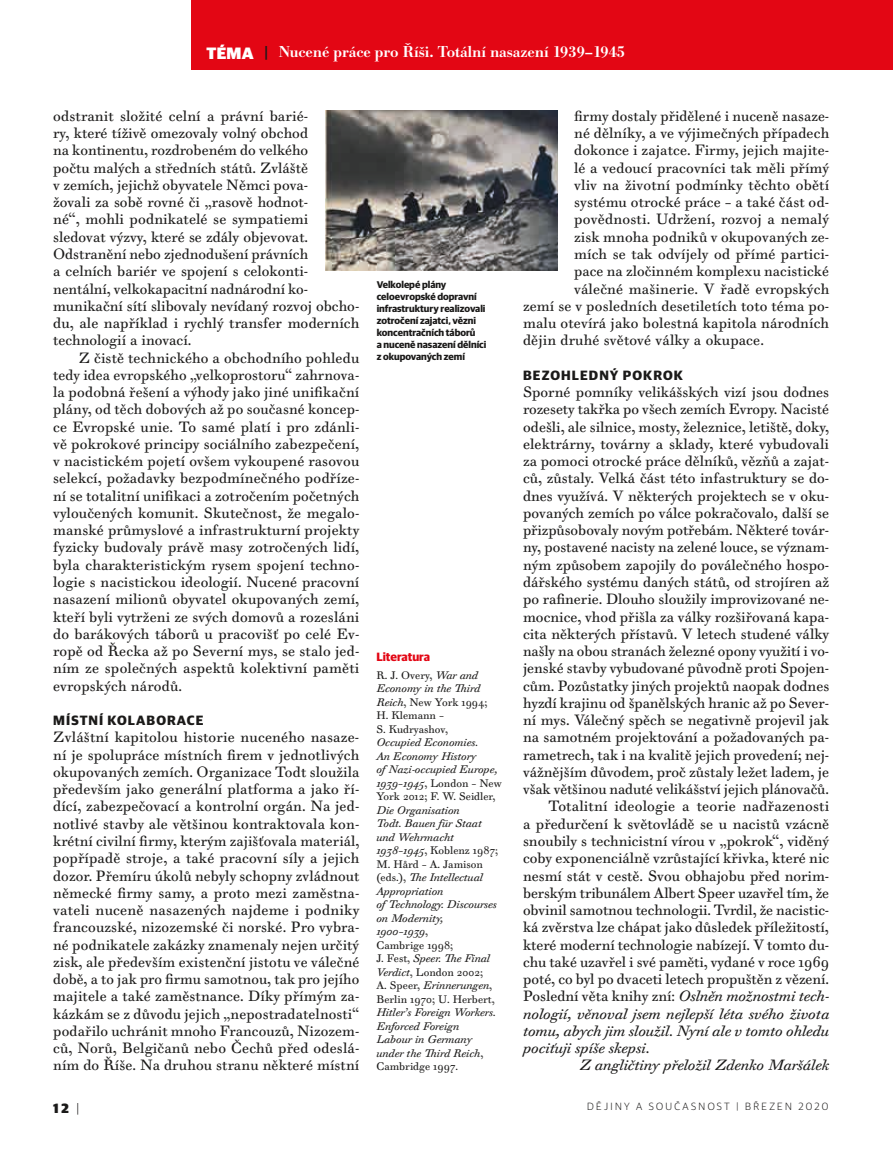
<style>
.page{position:relative;width:893px;height:1149px;background:#fff}
.page>*{position:absolute;margin:0;border:0;box-sizing:border-box;transform-origin:0 0}
.t1{font:16.5px "Bodoni Antiqua TOT Dem Bol";color:#fff}
.Základ_bez_odr{font:14.25px/17.2px "Walbaum Text Pro";letter-spacing:.005em;color:#1b1a19;text-align:justify}
.t2{font:italic 14.25px "Walbaum Text Pro";color:#1b1a19}
.Mezititulek{font:700 13.5px "Guardian Sans";letter-spacing:.08em;color:#1b1a19}
.t3{font:900 13.5px "Guardian Sans";color:#1b1a19}
.Literatura_-_nadpis{font:700 12px "Guardian Sans";color:#e30614}
.Literatura__medailon{font:italic 10.5px/13.5px "Walbaum Text Pro";color:#1b1a19}
.t4{font:300 10.5px "Guardian Sans";letter-spacing:.22em;color:#1b1a19}
.popiska{font:700 9.75px/12px "Guardian Sans";color:#1b1a19}
.s1{font-family:"Guardian Sans";font-weight:900}
.s2{color:#1b1a19}
.s3{font-style:normal}
.s4{font-style:italic}
.s5{font-weight:300}
</style>
<div class="page">
<img style="left:325px;top:110px;width:232px;height:160px">
<div style="left:191px;top:0;width:702px;height:69px;background:#e30614"></div>
<p class="t1" style="left:206px;top:43px;width:420px"><span class="s1">TÉMA</span> <span class="s2">|</span> Nucené práce pro Říši. Totální nasazení 1939–1945</p>
<p class="Základ_bez_odr" style="left:53px;top:108px;width:308px;text-align:left">odstranit složité celní a právní barié-<br>ry, které tíživě omezovaly volný obchod<br>na kontinentu, rozdrobeném do velkého<br>počtu malých a středních států. Zvláště<br>v zemích, jejichž obyvatele Němci pova-<br>žovali za sobě rovné či „rasově hodnot-<br>né“, mohli podnikatelé se sympatiemi sledovat výzvy, které se zdály objevovat.<br>Odstranění nebo zjednodušení právních<br>a celních bariér ve spojení s celokonti&shy;nentální, velkokapacitní nadnárodní ko&shy;munikační sítí slibovaly nevídaný rozvoj obcho&shy;du, ale například i rychlý transfer moderních technologií a inovací.</p>
<p class="Základ_bez_odr" style="left:53px;top:349px;width:308px;text-indent:26px">Z čistě technického a obchodního pohledu tedy idea evropského „velkoprostoru“ zahrnova&shy;la podobná řešení a výhody jako jiné unifikační plány, od těch dobových až po současné koncep&shy;ce Evropské unie. To samé platí i pro zdánli&shy;vě pokrokové principy sociálního zabezpečení, v nacistickém pojetí ovšem vykoupené rasovou selekcí, požadavky bezpodmínečného podříze&shy;ní se totalitní unifikaci a zotročením početných vyloučených komunit. Skutečnost, že megalo&shy;manské průmyslové a infrastrukturní projekty fyzicky budovaly právě masy zotročených lidí, byla charakteristickým rysem spojení techno&shy;logie s nacistickou ideologií. Nucené pracovní nasazení milionů obyvatel okupovaných zemí, kteří byli vytrženi ze svých domovů a rozesláni do barákových táborů u pracovišť po celé Ev&shy;ropě od Řecka až po Severní mys, se stalo jed&shy;ním ze společných aspektů kolektivní paměti evropských národů.</p>
<p class="Mezititulek" style="left:53px;top:710px;width:152px">MÍSTNÍ KOLABORACE</p>
<p class="Základ_bez_odr" style="left:53px;top:729px;width:308px">Zvláštní kapitolou historie nuceného nasaze&shy;ní je spolupráce místních firem v jednotlivých okupovaných zemích. Organizace Todt sloužila především jako generální platforma a jako ří&shy;dící, zabezpečovací a kontrolní orgán. Na jed&shy;notlivé stavby ale většinou kontraktovala kon&shy;krétní civilní firmy, kterým zajišťovala materiál, popřípadě stroje, a také pracovní síly a jejich dozor. Přemíru úkolů nebyly schopny zvládnout německé firmy samy, a proto mezi zaměstna&shy;vateli nuceně nasazených najdeme i podniky francouzské, nizozemské či norské. Pro vybra&shy;né podnikatele zakázky znamenaly nejen určitý zisk, ale především existenční jistotu ve válečné době, a to jak pro firmu samotnou, tak pro jejího majitele a také zaměstnance. Díky přímým za&shy;kázkám se z důvodu jejich „nepostradatelnosti“ podařilo uchránit mnoho Francouzů, Nizozem&shy;ců, Norů, Belgičanů nebo Čechů před odeslá&shy;ním do Říše. Na druhou stranu některé místní</p>
<p class="popiska" style="left:377px;top:278px;width:111px">Velkolepé plány celoevropské dopravní infrastruktury realizovali zotročení zajatci, vězni koncentračních táborů<br>a nuceně nasazení dělníci z okupovaných zemí</p>
<p class="Literatura_-_nadpis" style="left:376px;top:647px;width:55px">Literatura</p>
<p class="Literatura__medailon" style="left:376px;top:668px;width:127px"><span class="s3">R. J. Overy,</span> War and<br>Economy in the Third<br>Reich<span class="s3">, New York 1994;<br>H. Klemann –<br>S. Kudryashov,<br></span>Occupied Economies.<br>An Economy History<br>of Nazi-occupied Europe,<br>1939<span class="s3">–</span>1945<span class="s3">, London – New<br>York 2012; F. W. Seidler,<br></span>Die Organisation<br>Todt. Bauen für Staat und Wehrmacht<br>1938–1945<span class="s3">, Koblenz 1987;<br>M. Hård – A. Jamison (eds.),</span> The Intellectual<br>Appropriation<br>of Technology. Discourses on Modernity,<br>1900–1939<span class="s3">,<br>Cambrige 1998;<br>J. Fest,</span> Speer. The Final<br>Verdict<span class="s3">, London 2002;<br>A. Speer,</span> Erinnerungen<span class="s3">,<br>Berlin 1970; U. Herbert,<br></span>Hitler’s Foreign Workers.<br>Enforced Foreign<br>Labour in Germany under the Third Reich<span class="s3">,<br>Cambridge 1997.</span></p>
<p class="Základ_bez_odr" style="left:574px;top:108px;width:257px">firmy dostaly přidělené i nuceně nasaze-</p>
<p class="Základ_bez_odr" style="left:574px;top:125px;width:257px">né dělníky, a ve výjimečných případech</p>
<p class="Základ_bez_odr" style="left:574px;top:142px;width:257px">dokonce i zajatce. Firmy, jejich majite-</p>
<p class="Základ_bez_odr" style="left:574px;top:159px;width:257px">lé a vedoucí pracovníci tak měli přímý</p>
<p class="Základ_bez_odr" style="left:574px;top:177px;width:257px">vliv na životní podmínky těchto obětí</p>
<p class="Základ_bez_odr" style="left:574px;top:194px;width:257px">systému otrocké práce – a také část od-</p>
<p class="Základ_bez_odr" style="left:574px;top:211px;width:257px">povědnosti. Udržení, rozvoj a nemalý</p>
<p class="Základ_bez_odr" style="left:574px;top:228px;width:257px">zisk mnoha podniků v okupovaných ze-</p>
<p class="Základ_bez_odr" style="left:574px;top:246px;width:257px">mích se tak odvíjely od přímé partici-</p>
<p class="Základ_bez_odr" style="left:574px;top:263px;width:256px">pace na zločinném komplexu nacistické</p>
<p class="Základ_bez_odr" style="left:574px;top:280px;width:257px">válečné mašinerie. V řadě evropských</p>
<p class="Základ_bez_odr" style="left:523px;top:297px;width:308px">zemí se v posledních desetiletích toto téma po-</p>
<p class="Základ_bez_odr" style="left:523px;top:315px;width:308px">malu otevírá jako bolestná kapitola národních</p>
<p class="Základ_bez_odr" style="left:523px;top:332px;width:242px">dějin druhé světové války a okupace.</p>
<p class="Mezititulek" style="left:523px;top:365px;width:161px">BEZOHLEDNÝ POKROK</p>
<p class="Základ_bez_odr" style="left:523px;top:384px;width:308px">Sporné pomníky velikášských vizí jsou dodnes rozesety takřka po všech zemích Evropy. Nacisté odešli, ale silnice, mosty, železnice, letiště, doky, elektrárny, továrny a sklady, které vybudovali za pomoci otrocké práce dělníků, vězňů a zajat&shy;ců, zůstaly. Velká část této infastruktury se do&shy;dnes využívá. V některých projektech se v oku&shy;povaných zemích po válce pokračovalo, další se přizpůsobovaly novým potřebám. Některé továr&shy;ny, postavené nacisty na zelené louce, se význam&shy;ným způsobem zapojily do poválečného hospo&shy;dářského systému daných států, od strojíren až po rafinerie. Dlouho sloužily improvizované ne&shy;mocnice, vhod přišla za války rozšiřovaná kapa&shy;cita některých přístavů. V letech studené války našly na obou stranách železné opony využití i vo&shy;jenské stavby vybudované původně proti Spojen&shy;cům. Pozůstatky jiných projektů naopak dodnes hyzdí krajinu od španělských hranic až po Sever&shy;ní mys. Válečný spěch se negativně projevil jak na samotném projektování a požadovaných pa&shy;rametrech, tak i na kvalitě jejich provedení; nej&shy;vážnějším důvodem, proč zůstaly ležet ladem, je však většinou naduté velikášství jejich plánovačů.</p>
<p class="Základ_bez_odr" style="left:523px;top:798px;width:308px;text-indent:26px">Totalitní ideologie a teorie nadřazenosti a předurčení k světovládě se u nacistů vzácně snoubily s technicistní vírou v „pokrok“, viděný coby exponenciálně vzrůstající křivka, které nic nesmí stát v cestě. Svou obhajobu před norim&shy;berským tribunálem Albert Speer uzavřel tím, že obvinil samotnou technologii. Tvrdil, že nacistic&shy;ká zvěrstva lze chápat jako důsledek příležitostí, které moderní technologie nabízejí. V tomto du&shy;chu také uzavřel i své paměti, vydané v roce 1969 poté, co byl po dvaceti letech propuštěn z vězení.<br>Poslední věta knihy zní: <span class="s4">Oslněn možnostmi tech&shy;nologií, věnoval jsem nejlepší léta svého života tomu, abych jim sloužil. Nyní ale v tomto ohledu pociťuji spíše skepsi</span>.</p>
<p class="t2" style="left:579px;top:1056px;width:251px">Z angličtiny přeložil Zdenko Maršálek</p>
<p class="t3" style="left:53px;top:1097px;width:28px">12 <span class="s5">|</span></p>
<p class="t4" style="left:587px;top:1099px;width:243px">DĚJINY A SOUČASNOST | BŘEZEN 2020</p>
</div>
